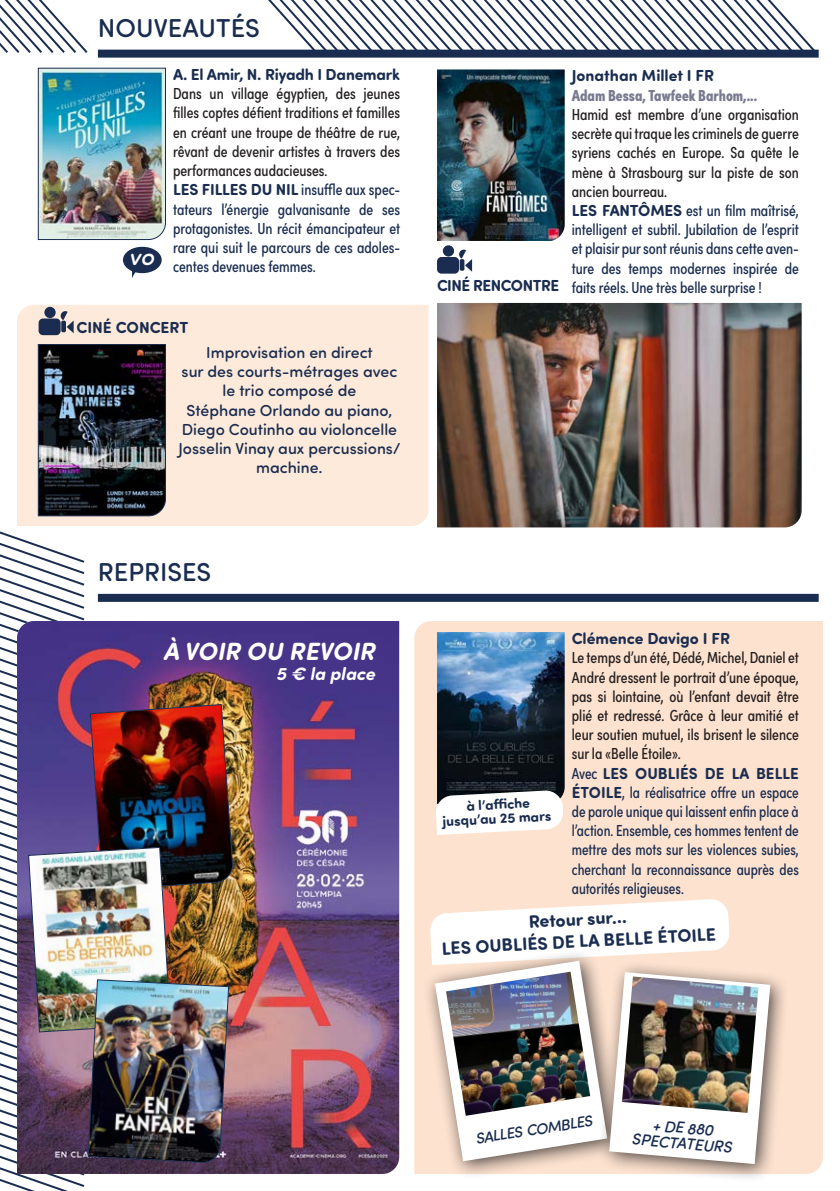
<style>
.page{position:relative;width:840px;height:1191px;background:#fff}
.page>*{position:absolute;margin:0;border:0;box-sizing:border-box;transform-origin:0 0}
.t1{font:500 26px "Sofia Pro Soft";color:#1a2d50}
.t2{font:italic 700 25px "Sofia Pro Soft";color:#fff}
.t3{font:italic 500 24px "Sofia Pro Soft";color:#fff}
.TEXTE_BLOC_SN_-_RÉALISATEUR{font:700 18px/22px "Sofia Pro Soft";color:#1a2d50;text-align:center}
.t4{font:italic 700 18px "Sofia Pro Soft";color:#fff}
.TEXTE_BLOC_SN_-_RÉSUMÉ{font:16px/19.2px "Sofia Pro Condensed";color:#231f20;text-align:justify}
.TEXTE_BLOC_SN_-_CRITIK{font:16px/19.2px "Sofia Pro Condensed";color:#1a2d50;text-align:justify}
.TEXTE_BLOC_SN_-_RÉSUMÉ-2{font:16px/19.2px "Sofia Pro Condensed";color:#1a2d50;text-align:justify}
.TEXTE_BLOC_SN_-_RÉALISATEUR-2{font:500 16px/19.2px "Sofia Pro Soft";color:#1a2d50;text-align:center}
.TEXTE_BLOC_SN_-_RÉALISATEUR-3{font:700 16px "Sofia Pro Soft";color:#1a2d50}
.TEXTE_BLOC_SN_-_CASTING{font:900 16px "Sofia Pro Condensed";color:#797990}
.Prix___nominations{font:italic 500 16px/15.6px "Sofia Pro Soft";color:#1a2d50;text-align:center}
.TEXTE_BLOC_SN_-_RÉALISATEUR-4{font:700 16px "Sofia Pro Soft";letter-spacing:-.03em;color:#1a2d50}
.Prix___nominations-2{font:italic 500 15.4px "Sofia Pro Soft";color:#1a2d50}
.TEXTE_BLOC_SN_-_RÉALISATEUR-5{font:700 14px/14px "Sofia Pro Soft";color:#1a2d50;text-align:center}
.s1{font-family:"Sofia Pro Soft";font-weight:700}
</style>
<div class="page">
<div style="left:98px;top:50px;width:720px;height:8px;background:#1a2d50"></div>
<svg style="left:0;top:0;width:88px;height:53px"></svg>
<svg style="left:221px;top:0;width:597px;height:50px"></svg>
<svg style="left:123px;top:247px;width:39px;height:31px"></svg>
<img style="left:233px;top:621px;width:166px;height:553px">
<div style="left:98px;top:594px;width:720px;height:8px;background:#1a2d50"></div>
<div style="left:17px;top:305px;width:411px;height:221px;background:#fdeada"></div>
<img style="left:38px;top:68px;width:128px;height:172px">
<img style="left:437px;top:303px;width:364px;height:224px">
<div style="left:44px;top:307px;width:12px;height:11px;background:#1a2d50;border-radius:50%"></div>
<div style="left:39px;top:318px;width:22px;height:17px;background:#1a2d50;border-radius:4px"></div>
<svg style="left:61px;top:311px;width:13px;height:22px"></svg>
<img style="left:437px;top:69px;width:127px;height:172px">
<div style="left:442px;top:245px;width:12px;height:11px;background:#1a2d50;border-radius:50%"></div>
<div style="left:437px;top:257px;width:22px;height:17px;background:#1a2d50;border-radius:4px"></div>
<svg style="left:459px;top:250px;width:13px;height:22px"></svg>
<img style="left:0;top:344px;width:233px;height:847px">
<div style="left:414px;top:621px;width:408px;height:553px;background:#fde2cf"></div>
<div style="left:423px;top:948px;width:203px;height:232px;background:#231f20;opacity:.8"></div>
<div style="left:597px;top:960px;width:191px;height:222px;background:#231f20;opacity:.8"></div>
<img style="left:429px;top:898px;width:340px;height:266px">
<img style="left:621px;top:976px;width:137px;height:137px">
<svg style="left:435px;top:632px;width:129px;height:203px"></svg>
<p class="t1" style="left:98px;top:9px;width:163px">NOUVEAUTÉS</p>
<p class="t3" style="left:129px;top:239px;width:27px">vo</p>
<p class="TEXTE_BLOC_SN_-_RÉALISATEUR-3" style="left:173px;top:63px;width:228px">A. El Amir, N. Riyadh I Danemark</p>
<p class="TEXTE_BLOC_SN_-_RÉSUMÉ" style="left:173px;top:83px;width:228px">Dans un village égyptien, des jeunes filles coptes défient traditions et familles en créant une troupe de théâtre de rue, rêvant de devenir artistes à travers des performances audacieuses.</p>
<p class="TEXTE_BLOC_SN_-_CRITIK" style="left:173px;top:179px;width:228px"><span class="s1">LES FILLES DU NIL</span> insuffle aux spec&shy;tateurs l’énergie galvanisante de ses protagonistes. Un récit émancipateur et rare qui suit le parcours de ces adoles&shy;centes devenues femmes.</p>
<p class="TEXTE_BLOC_SN_-_RÉALISATEUR-3" style="left:77px;top:316px;width:113px">CINÉ CONCERT</p>
<p class="TEXTE_BLOC_SN_-_RÉALISATEUR-2" style="left:178px;top:342px;width:223px">Improvisation en direct<br>sur des courts-métrages avec le trio composé de<br>Stéphane Orlando au piano,<br>Diego Coutinho au violoncelle<br>Josselin Vinay aux percussions/ machine.</p>
<p class="t1" style="left:98px;top:553px;width:115px">REPRISES</p>
<p class="t2" style="left:163px;top:632px;width:213px">À VOIR OU REVOIR</p>
<p class="t4" style="left:276px;top:660px;width:100px">5 € la place</p>
<p class="TEXTE_BLOC_SN_-_RÉALISATEUR-3" style="left:571px;top:64px;width:144px">Jonathan Millet I FR</p>
<p class="TEXTE_BLOC_SN_-_CASTING" style="left:571px;top:83px;width:187px">Adam Bessa, Tawfeek Barhom,...</p>
<p class="TEXTE_BLOC_SN_-_RÉSUMÉ" style="left:571px;top:104px;width:228px">Hamid est membre d’une organisation secrète qui traque les criminels de guerre syriens cachés en Europe. Sa quête le mène à Strasbourg sur la piste de son ancien bourreau.</p>
<p class="TEXTE_BLOC_SN_-_CRITIK" style="left:571px;top:200px;width:228px"><span class="s1">LES FANTÔMES</span> est un film maîtrisé, intelligent et subtil. Jubilation de l’esprit et plaisir pur sont réunis dans cette aven&shy;ture des temps modernes inspirée de</p>
<p class="TEXTE_BLOC_SN_-_RÉALISATEUR-4" style="left:437px;top:274px;width:124px">CINÉ RENCONTRE</p>
<p class="TEXTE_BLOC_SN_-_CRITIK" style="left:571px;top:277px;width:191px">faits réels. Une très belle surprise !</p>
<p class="TEXTE_BLOC_SN_-_RÉALISATEUR-5" style="left:441px;top:799px;width:110px;rotate:-3deg">à l’affi che jusqu’au 25 mars</p>
<p class="TEXTE_BLOC_SN_-_RÉALISATEUR-3" style="left:571px;top:627px;width:160px">Clémence Davigo I FR</p>
<p class="TEXTE_BLOC_SN_-_RÉSUMÉ" style="left:571px;top:647px;width:228px">Le temps d’un été, Dédé, Michel, Daniel et André dressent le portrait d’une époque, pas si lointaine, où l’enfant devait être plié et redressé. Grâce à leur amitié et leur soutien mutuel, ils brisent le silence sur la «Belle Étoile».</p>
<p class="TEXTE_BLOC_SN_-_RÉSUMÉ-2" style="left:571px;top:762px;width:228px">Avec <span class="s1">LES OUBLIÉS DE LA BELLE ÉTOILE</span>, la réalisatrice offre un espace de parole unique qui laissent enfin place à l’action. Ensemble, ces hommes tentent de mettre des mots sur les violences subies, cherchant la reconnaissance auprès des autorités religieuses.</p>
<p class="TEXTE_BLOC_SN_-_RÉALISATEUR" style="left:439px;top:914px;width:276px;rotate:-3deg">Retour sur...<br>LES OUBLIÉS DE LA BELLE ÉTOILE</p>
<p class="Prix___nominations-2" style="left:473px;top:1127px;width:119px;rotate:-9deg">salles combles</p>
<p class="Prix___nominations" style="left:633px;top:1114px;width:102px;rotate:5deg">+ DE 880<br>SPECTATEURS</p>
</div>
